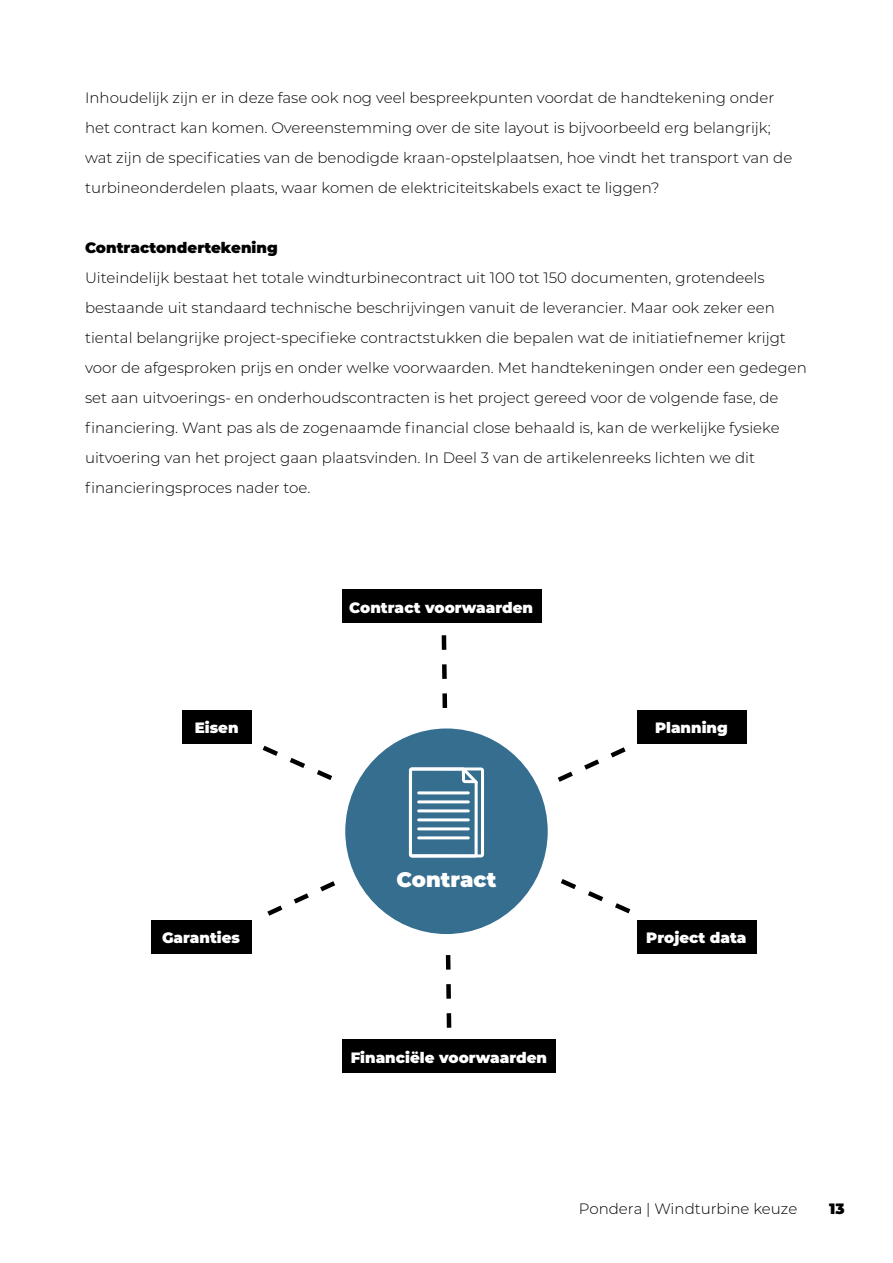
<style>
.page{position:relative;width:893px;height:1263px;background:#fff}
.page>*{position:absolute;margin:0;border:0;box-sizing:border-box;transform-origin:0 0}
.t1{font:900 21px "Montserrat";color:#fff}
.t2{font:300 15px/30px "Montserrat";color:#000}
.t3{font:900 15px "Montserrat";color:#fff}
.t4{font:900 15px "Montserrat";color:#000}
</style>
<div class="page">
<svg style="left:262px;top:745px;width:369px;height:171px"></svg>
<svg style="left:337px;top:720px;width:219px;height:222px;background:#5484a0"></svg>
<div style="left:329px;top:712px;width:235px;height:238px;border:16px solid #fff;border-radius:50%"></div>
<div style="left:182px;top:710px;width:70px;height:33px;background:#000"></div>
<div style="left:343px;top:1040px;width:213px;height:33px;background:#000"></div>
<div style="left:637px;top:920px;width:119px;height:33px;background:#000"></div>
<div style="left:151px;top:920px;width:101px;height:33px;background:#000"></div>
<div style="left:637px;top:710px;width:109px;height:33px;background:#000"></div>
<div style="left:342px;top:590px;width:199px;height:33px;background:#000"></div>
<svg style="left:409px;top:635px;width:75px;height:393px"></svg>
<p class="t2" style="left:85px;top:82px;width:709px">Inhoudelijk zijn er in deze fase ook nog veel bespreekpunten voordat de handtekening onder het contract kan komen. Overeenstemming over de site layout is bijvoorbeeld erg belangrijk; wat zijn de specificaties van de benodigde kraan-opstelplaatsen, hoe vindt het transport van de turbineonderdelen plaats, waar komen de elektriciteitskabels exact te liggen?</p>
<p class="t4" style="left:85px;top:236px;width:194px">Contractondertekening</p>
<p class="t2" style="left:85px;top:262px;width:723px">Uiteindelijk bestaat het totale windturbinecontract uit 100 tot 150 documenten, grotendeels bestaande uit standaard technische beschrijvingen vanuit de leverancier. Maar ook zeker een tiental belangrijke project-specifieke contractstukken die bepalen wat de initiatiefnemer krijgt voor de afgesproken prijs en onder welke voorwaarden. Met handtekeningen onder een gedegen set aan uitvoerings- en onderhoudscontracten is het project gereed voor de volgende fase, de financiering. Want pas als de zogenaamde financial close behaald is, kan de werkelijke fysieke uitvoering van het project gaan plaatsvinden. In Deel 3 van de artikelenreeks lichten we dit financieringsproces nader toe.</p>
<p class="t3" style="left:195px;top:716px;width:45px">Eisen</p>
<p class="t3" style="left:349px;top:596px;width:185px">Contract voorwaarden</p>
<h1 class="t1" style="left:397px;top:864px;width:101px">Contract</h1>
<p class="t3" style="left:655px;top:716px;width:74px">Planning</p>
<p class="t3" style="left:162px;top:926px;width:80px">Garanties</p>
<p class="t3" style="left:646px;top:926px;width:102px">Project data</p>
<p class="t3" style="left:351px;top:1046px;width:198px">Financiële voorwaarden</p>
<p class="t2" style="left:579px;top:1193px;width:220px">Pondera | Windturbine keuze</p>
<p class="t4" style="left:829px;top:1197px;width:17px">13</p>
</div>
